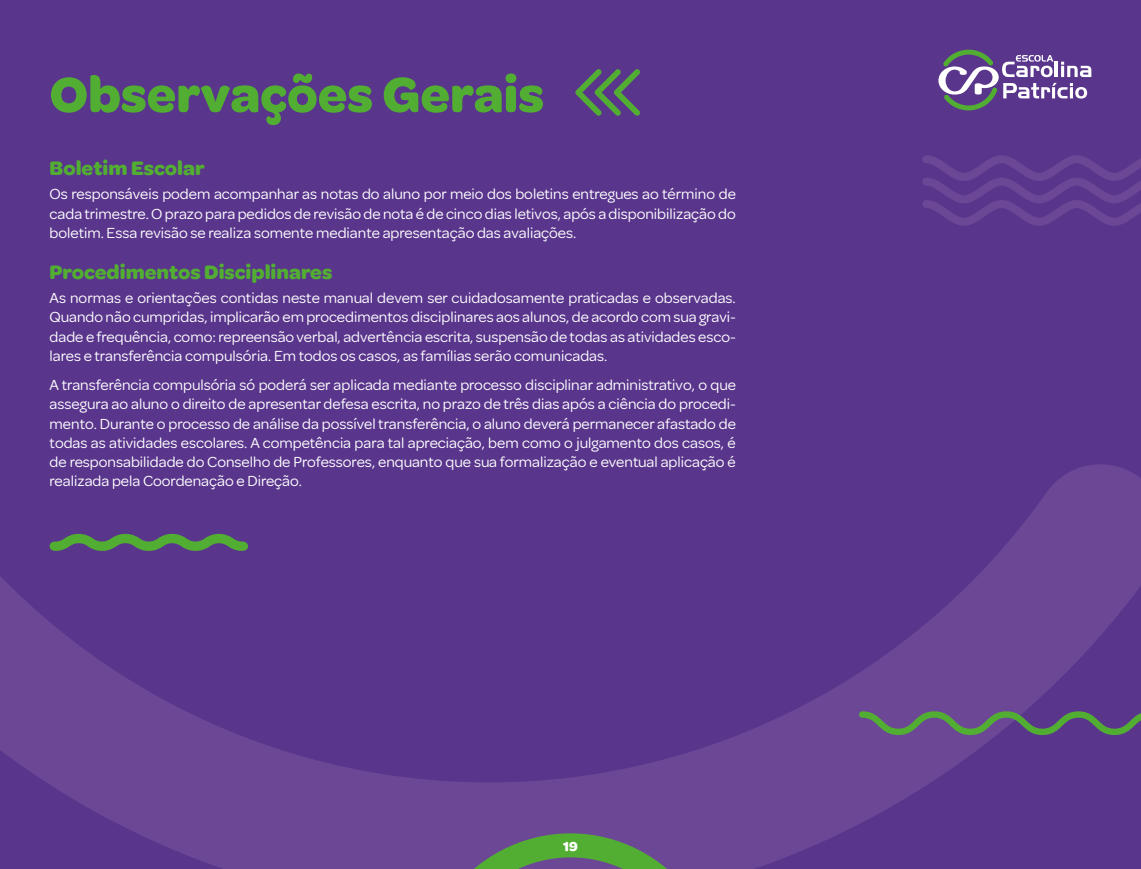
<style>
.page{position:relative;width:1141px;height:869px;background:#fff}
.page>*{position:absolute;margin:0;border:0;box-sizing:border-box;transform-origin:0 0}
.t1{font:700 52.5px "Omnes";color:#52ae32}
.t2{font:700 21px "Omnes";color:#52ae32}
.t3{font:15.75px/19.2px "Omnes";color:#fff;text-align:justify}
.t4{font:700 14px "Omnes";color:#fff}
</style>
<div class="page">
<div style="left:0;top:0;width:1141px;height:868px;background:#59358c"></div>
<svg style="left:0;top:464px;width:1141px;height:404px"></svg>
<svg style="left:445px;top:832px;width:251px;height:36px;background:#61726b"></svg>
<svg style="left:938px;top:50px;width:153px;height:60px"></svg>
<svg style="left:923px;top:155px;width:218px;height:71px"></svg>
<svg style="left:48px;top:533px;width:202px;height:17px"></svg>
<svg style="left:575px;top:69px;width:65px;height:47px"></svg>
<svg style="left:859px;top:711px;width:282px;height:23px"></svg>
<h1 class="t1" style="left:50px;top:57px;width:496px">Observações Gerais</h1>
<h2 class="t2" style="left:50px;top:153px;width:157px">Boletim Escolar</h2>
<p class="t3" style="left:50px;top:183px;width:688px">Os responsáveis podem acompanhar as notas do aluno por meio dos boletins entregues ao término de cada trimestre. O prazo para pedidos de revisão de nota é de cinco dias letivos, após a disponibilização do boletim. Essa revisão se realiza somente mediante apresentação das avaliações.</p>
<h2 class="t2" style="left:50px;top:257px;width:284px">Procedimentos Disciplinares</h2>
<p class="t3" style="left:50px;top:287px;width:688px">As normas e orientações contidas neste manual devem ser cuidadosamente praticadas e observadas.<br>Quando não cumpridas, implicarão em procedimentos disciplinares aos alunos, de acordo com sua gravi&shy;dade e frequência, como: repreensão verbal, advertência escrita, suspensão de todas as atividades esco&shy;lares e transferência compulsória. Em todos os casos, as famílias serão comunicadas.</p>
<p class="t3" style="left:50px;top:374px;width:688px">A transferência compulsória só poderá ser aplicada mediante processo disciplinar administrativo, o que assegura ao aluno o direito de apresentar defesa escrita, no prazo de três dias após a ciência do procedi&shy;mento. Durante o processo de análise da possível transferência, o aluno deverá permanecer afastado de todas as atividades escolares. A competência para tal apreciação, bem como o julgamento dos casos, é de responsabilidade do Conselho de Professores, enquanto que sua formalização e eventual aplicação é realizada pela Coordenação e Direção.</p>
<p class="t4" style="left:563px;top:835px;width:16px">19</p>
</div>
